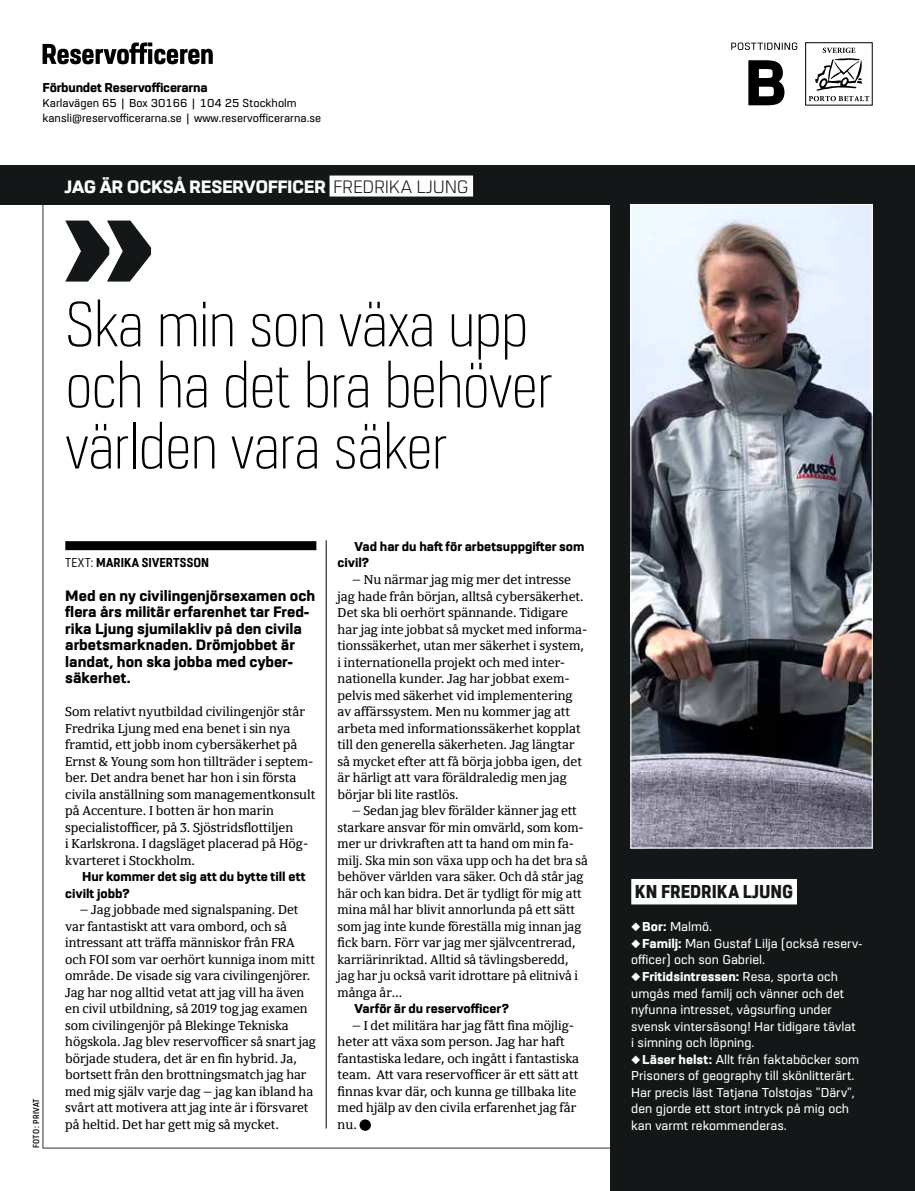
<style>
.page{position:relative;width:915px;height:1191px;background:#fff}
.page>*{position:absolute;margin:0;border:0;box-sizing:border-box;transform-origin:0 0}
.t1{font:200 66.75px/61.1px "URW Dock Cond";letter-spacing:-.02em;color:#000001}
.t2{font:800 19.5px "URW Dock Cond";color:#131717}
.t3{font:800 18.75px "URW Dock";letter-spacing:-.02em;color:#fff}
.t4{font:800 15.75px/16.5px "URW Dock";color:#000001}
.t5{font:500 13.5px/16.5px "URW Dock";color:#fff}
.t6{font:800 13.5px/16.5px "URW Dock";color:#000001}
.t7{font:800 13.5px "URW Dock Cond";letter-spacing:.01em;color:#000001}
.t8{font:12.75px/16.5px "Yefimov Serif";color:#000001}
.t9{font:500 12px/15px "URW Dock";color:#000001}
.t10{font:600 9px "URW Dock Cond";letter-spacing:.035em;color:#000001}
.s1{font-weight:300;color:#131717}
.s2{font-weight:400}
.s3{font-weight:800}
</style>
<div class="page">
<svg style="left:42px;top:204px;width:567px;height:944px"></svg>
<div style="left:0;top:165px;width:914px;height:39px;background:#131717"></div>
<svg style="left:43px;top:43px;width:170px;height:21px"></svg>
<div style="left:359px;top:1119px;width:12px;height:11px;background:#000001;border-radius:50%"></div>
<hr style="left:326px;top:540px;width:1px;height:588px;background:#000001">
<svg style="left:65px;top:220px;width:86px;height:61px"></svg>
<svg style="left:808px;top:48px;width:61px;height:53px"></svg>
<svg style="left:731px;top:43px;width:66px;height:7px"></svg>
<svg style="left:748px;top:60px;width:36px;height:45px"></svg>
<div style="left:329px;top:175px;width:144px;height:21px;background:#fff"></div>
<div style="left:609px;top:165px;width:305px;height:1026px;background:#131717"></div>
<img style="left:632px;top:206px;width:238px;height:640px">
<div style="left:630px;top:204px;width:242px;height:644px;border:1px solid #fff"></div>
<div style="left:631px;top:879px;width:165px;height:25px;background:#fff"></div>
<div style="left:65px;top:541px;width:251px;height:9px;background:#000001"></div>
<p class="t6" style="left:43px;top:79px;width:166px">Förbundet Reservofficerarna</p>
<p class="t9" style="left:43px;top:95px;width:280px">Karlavägen 65 | Box 30166 | 104 25 Stockholm kansli@reservofficerarna.se | www.reservofficerarna.se</p>
<h3 class="t3" style="left:65px;top:174px;width:405px">JAG ÄR OCKSÅ RESERVOFFICER <span class="s1">FREDRIKA LJUNG</span></h3>
<h1 class="t1" style="left:65px;top:291px;width:489px">Ska min son växa upp och ha det bra behöver världen vara säker</h1>
<p class="t10" style="left:30px;top:1148px;width:51px;rotate:-90deg">FOTO: PRIVAT</p>
<p class="t7" style="left:65px;top:553px;width:145px"><span class="s2">TEXT:</span> MARIKA SIVERTSSON</p>
<p class="t4" style="left:65px;top:586px;width:251px">Med en ny civilingenjörsexamen och flera års militär erfarenhet tar Fred&shy;rika Ljung sjumilakliv på den civila arbetsmarknaden. Drömjobbet är landat, hon ska jobba med cyber&shy;säkerhet.</p>
<p class="t8" style="left:65px;top:703px;width:251px">Som relativt nyutbildad civilingenjör står Fredrika Ljung med ena benet i sin nya framtid, ett jobb inom cybersäkerhet på Ernst &amp; Young som hon tillträder i septem&shy;ber. Det andra benet har hon i sin första civila anställning som managementkonsult på Accenture. I botten är hon marin specialistofficer, på 3. Sjöstridsflottiljen<br>i Karlskrona. I dagsläget placerad på Hög&shy;kvarteret i Stockholm.</p>
<p class="t6" style="left:65px;top:868px;width:242px;text-indent:17px">Hur kommer det sig att du bytte till ett civilt jobb?</p>
<p class="t8" style="left:65px;top:901px;width:252px;text-indent:14px">– Jag jobbade med signalspaning. Det var fantastiskt att vara ombord, och så intressant att träffa människor från FRA och FOI som var oerhört kunniga inom mitt område. De visade sig vara civilingenjörer.<br>Jag har nog alltid vetat att jag vill ha även en civil utbildning, så 2019 tog jag examen som civilingenjör på Blekinge Tekniska högskola. Jag blev reservofficer så snart jag började studera, det är en fin hybrid. Ja, bortsett från den brottningsmatch jag har med mig själv varje dag – jag kan ibland ha svårt att motivera att jag inte är i försvaret på heltid. Det har gett mig så mycket.</p>
<p class="t6" style="left:337px;top:538px;width:248px;text-indent:17px">Vad har du haft för arbetsuppgifter som civil?</p>
<p class="t8" style="left:337px;top:571px;width:251px;text-indent:14px">– Nu närmar jag mig mer det intresse jag hade från början, alltså cybersäkerhet.<br>Det ska bli oerhört spännande. Tidigare har jag inte jobbat så mycket med informa&shy;tionssäkerhet, utan mer säkerhet i system, i internationella projekt och med inter&shy;nationella kunder. Jag har jobbat exem&shy;pelvis med säkerhet vid implementering av affärssystem. Men nu kommer jag att arbeta med informationssäkerhet kopplat till den generella säkerheten. Jag längtar så mycket efter att få börja jobba igen, det är härligt att vara föräldraledig men jag börjar bli lite rastlös.</p>
<p class="t8" style="left:337px;top:802px;width:251px;text-indent:14px">– Sedan jag blev förälder känner jag ett starkare ansvar för min omvärld, som kom&shy;mer ur drivkraften att ta hand om min fa&shy;milj. Ska min son växa upp och ha det bra så behöver världen vara säker. Och då står jag här och kan bidra. Det är tydligt för mig att mina mål har blivit annorlunda på ett sätt som jag inte kunde föreställa mig innan jag fick barn. Förr var jag mer självcentrerad, karriärinriktad. Alltid så tävlingsberedd, jag har ju också varit idrottare på elitnivå i många år…</p>
<p class="t6" style="left:354px;top:1000px;width:156px">Varför är du reservofficer?</p>
<p class="t8" style="left:337px;top:1016px;width:243px;text-indent:14px">– I det militära har jag fått fina möjlig&shy;heter att växa som person. Jag har haft fantastiska ledare, och ingått i fantastiska team. Att vara reservofficer är ett sätt att finnas kvar där, och kunna ge tillbaka lite med hjälp av den civila erfarenhet jag får nu.</p>
<h2 class="t2" style="left:634px;top:878px;width:160px">KN FREDRIKA LJUNG</h2>
<p class="t5" style="left:631px;top:918px;width:82px">◆<span class="s3">Bor:</span> Malmö.</p>
<p class="t5" style="left:631px;top:934px;width:231px">◆<span class="s3">Familj:</span> Man Gustaf Lilja (också reserv&shy;officer) och son Gabriel.</p>
<p class="t5" style="left:631px;top:967px;width:226px">◆<span class="s3">Fritidsintressen:</span> Resa, sporta och umgås med familj och vänner och det nyfunna intresset, vågsurfing under svensk vintersäsong! Har tidigare tävlat i simning och löpning.</p>
<p class="t5" style="left:631px;top:1050px;width:229px">◆<span class="s3">Läser helst:</span> Allt från faktaböcker som Prisoners of geography till skönlitterärt.<br>Har precis läst Tatjana Tolstojas "Därv", den gjorde ett stort intryck på mig och kan varmt rekommenderas.</p>
</div>
